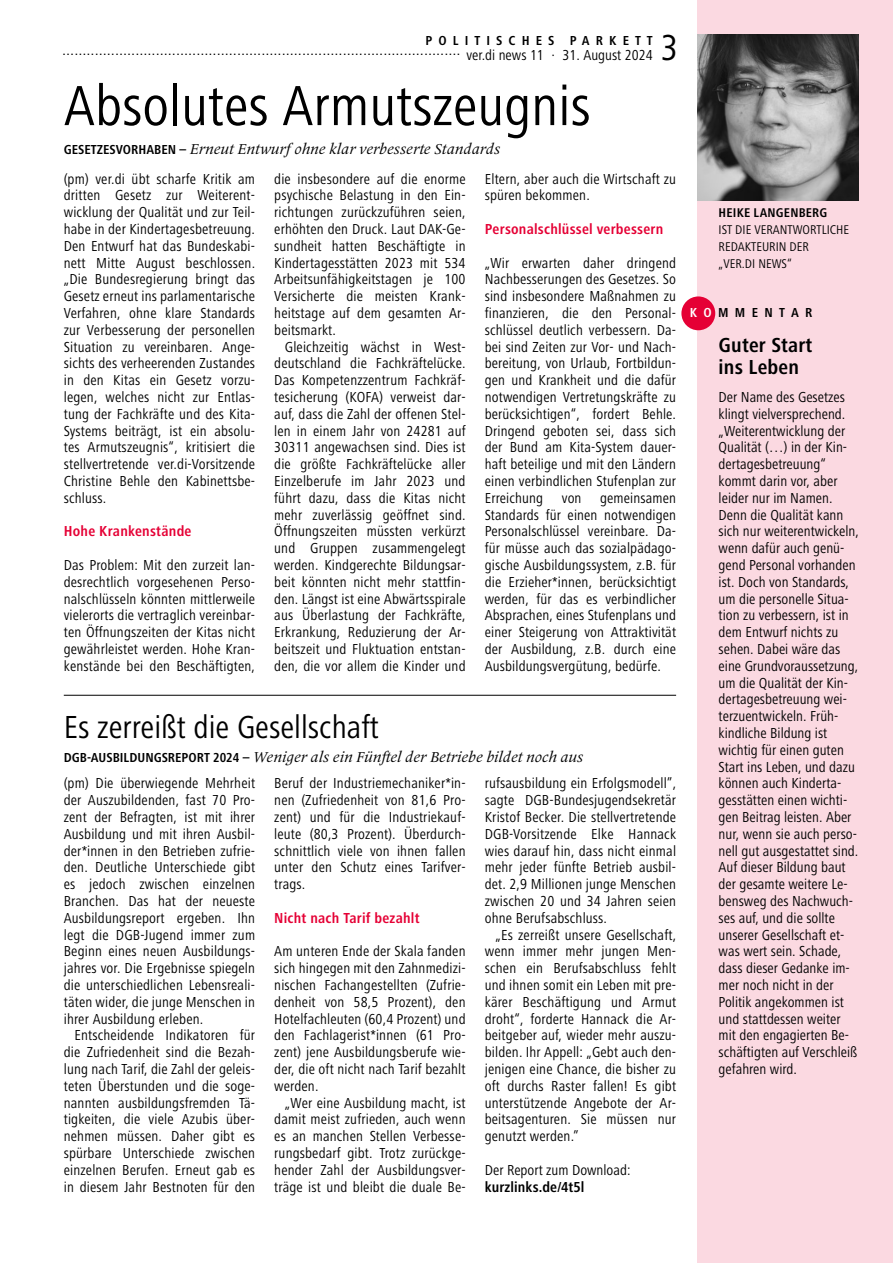
<style>
.page{position:relative;width:893px;height:1263px;background:#fff}
.page>*{position:absolute;margin:0;border:0;box-sizing:border-box;transform-origin:0 0}
.t1{font:58.5px "Frutiger OTF Regular Cn";color:#000}
.t2{font:37.5px "Frutiger OTF Regular Cn";color:#000}
.t3{font:33px "Frutiger OTF Regular Cn";color:#000}
.t4{font:21px/22.5px "Frutiger OTF Bold Cn";letter-spacing:.01em;color:#000}
.t5{font:15px/16.8px "Frutiger OTF Regular Cn";color:#000;text-align:justify}
.t6{font:italic 15px "Frutiger Serif LT Pro";color:#000}
.t7{font:15px "Frutiger OTF Regular";color:#000}
.t8{font:15px "Frutiger OTF Bold Cn";letter-spacing:.015em;color:#e50035}
.t9{font:15px "Frutiger OTF Bold Cn";letter-spacing:.005em;color:#000}
.t10{font:13.5px "Frutiger OTF Bold Cn";letter-spacing:.45em;color:#000}
.t11{font:13.5px "Frutiger OTF Bold Cn";letter-spacing:.47em;color:#000}
.t12{font:13.2px/16.8px "Frutiger OTF Regular Cn";color:#000}
.t13{font:13.2px "Frutiger OTF Bold Cn";letter-spacing:.015em;color:#000}
.s1{font-family:"Frutiger OTF Regular Cn"}
.s2{font-family:"Frutiger OTF Bold Cn";font-style:normal;font-size:13.5px}
.s3{color:#fff}
</style>
<div class="page">
<div style="left:697px;top:0;width:196px;height:1263px;background:#fbd9e1"></div>
<div style="left:681px;top:296px;width:34px;height:34px;background:#e50035;border-radius:50%"></div>
<img style="left:697px;top:34px;width:162px;height:166px">
<hr style="left:64px;top:695px;width:612px;height:1px;background:#000">
<p class="t10" style="left:426px;top:33px;width:229px">POLITISCHES PARKETT</p>
<p class="t7" style="left:62px;top:42px;width:592px">.................................................................................................. <span class="s1">ver.di news 11 · 31. August 2024</span></p>
<h2 class="t2" style="left:661px;top:27px;width:19px">3</h2>
<h1 class="t1" style="left:64px;top:73px;width:528px">Absolutes Armutszeugnis</h1>
<p class="t6" style="left:64px;top:140px;width:438px"><span class="s2">GESETZESVORHABEN –</span> Erneut Entwurf ohne klar verbesserte Standards</p>
<p class="t5" style="left:64px;top:170px;width:193px">(pm) ver.di übt scharfe Kritik am dritten Gesetz zur Weiterent&shy;wicklung der Qualität und zur Teil&shy;habe in der Kindertagesbetreuung.<br>Den Entwurf hat das Bundeskabi&shy;nett Mitte August beschlossen. „Die Bundesregierung bringt das Gesetz erneut ins parlamentarische Verfahren, ohne klare Standards zur Verbesserung der personellen Situation zu vereinbaren. Ange&shy;sichts des verheerenden Zustandes in den Kitas ein Gesetz vorzu&shy;legen, welches nicht zur Entlas&shy;tung der Fachkräfte und des Kita-Systems beiträgt, ist ein absolu&shy;tes Armutszeugnis“, kritisiert die stellvertretende ver.di-Vorsitzende Christine Behle den Kabinettsbe&shy;schluss.</p>
<p class="t8" style="left:64px;top:523px;width:129px">Hohe Krankenstände</p>
<p class="t5" style="left:64px;top:557px;width:193px">Das Problem: Mit den zurzeit lan&shy;desrechtlich vorgesehenen Perso&shy;nalschlüsseln könnten mittlerweile vielerorts die vertraglich vereinbar&shy;ten Öffnungszeiten der Kitas nicht gewährleistet werden. Hohe Kran&shy;kenstände bei den Beschäftigten,</p>
<p class="t5" style="left:274px;top:170px;width:193px">die insbesondere auf die enorme psychische Belastung in den Ein&shy;richtungen zurückzuführen seien, erhöhten den Druck. Laut DAK-Ge&shy;sundheit hatten Beschäftigte in Kindertagesstätten 2023 mit 534<br>Arbeitsunfähigkeitstagen je 100<br>Versicherte die meisten Krank&shy;heitstage auf dem gesamten Ar&shy;beitsmarkt.</p>
<p class="t5" style="left:274px;top:338px;width:193px;text-indent:11px">Gleichzeitig wächst in West&shy;deutschland die Fachkräftelücke.<br>Das Kompetenzzentrum Fachkräf&shy;tesicherung (KOFA) verweist dar&shy;auf, dass die Zahl der offenen Stel&shy;len in einem Jahr von 24281 auf 30311 angewachsen sind. Dies ist die größte Fachkräftelücke aller Einzelberufe im Jahr 2023 und führt dazu, dass die Kitas nicht mehr zuverlässig geöffnet sind.<br>Öffnungszeiten müssten verkürzt und Gruppen zusammengelegt werden. Kindgerechte Bildungsar&shy;beit könnten nicht mehr stattfin&shy;den. Längst ist eine Abwärtsspirale aus Überlastung der Fachkräfte, Erkrankung, Reduzierung der Ar&shy;beitszeit und Fluktuation entstan&shy;den, die vor allem die Kinder und</p>
<p class="t5" style="left:485px;top:170px;width:193px">Eltern, aber auch die Wirtschaft zu spüren bekommen.</p>
<p class="t8" style="left:485px;top:221px;width:180px">Personalschlüssel verbessern</p>
<p class="t5" style="left:485px;top:254px;width:193px">„Wir erwarten daher dringend Nachbesserungen des Gesetzes. So sind insbesondere Maßnahmen zu finanzieren, die den Personal&shy;schlüssel deutlich verbessern. Da&shy;bei sind Zeiten zur Vor- und Nach&shy;bereitung, von Urlaub, Fortbildun&shy;gen und Krankheit und die dafür notwendigen Vertretungskräfte zu berücksichtigen“, fordert Behle.<br>Dringend geboten sei, dass sich der Bund am Kita-System dauer&shy;haft beteilige und mit den Ländern einen verbindlichen Stufenplan zur Erreichung von gemeinsamen Standards für einen notwendigen Personalschlüssel vereinbare. Da&shy;für müsse auch das sozialpädago&shy;gische Ausbildungssystem, z.B. für die Erzieher*innen, berücksichtigt werden, für das es verbindlicher Absprachen, eines Stufenplans und einer Steigerung von Attraktivität der Ausbildung, z.B. durch eine Ausbildungsvergütung, bedürfe.</p>
<h3 class="t3" style="left:64px;top:709px;width:317px">Es zerreißt die Gesellschaft</h3>
<p class="t6" style="left:64px;top:748px;width:521px"><span class="s2">DGB-AUSBILDUNGSREPORT 2024 –</span> Weniger als ein Fünftel der Betriebe bildet noch aus</p>
<p class="t5" style="left:64px;top:775px;width:193px">(pm) Die überwiegende Mehrheit der Auszubildenden, fast 70 Pro&shy;zent der Befragten, ist mit ihrer Ausbildung und mit ihren Ausbil&shy;der*innen in den Betrieben zufrie&shy;den. Deutliche Unterschiede gibt es jedoch zwischen einzelnen Branchen. Das hat der neueste Ausbildungsreport ergeben. Ihn legt die DGB-Jugend immer zum Beginn eines neuen Ausbildungs&shy;jahres vor. Die Ergebnisse spiegeln die unterschiedlichen Lebensreali&shy;täten wider, die junge Menschen in ihrer Ausbildung erleben.</p>
<p class="t5" style="left:64px;top:1027px;width:193px;text-indent:11px">Entscheidende Indikatoren für die Zufriedenheit sind die Bezah&shy;lung nach Tarif, die Zahl der geleis&shy;teten Überstunden und die soge&shy;nannten ausbildungsfremden Tä&shy;tigkeiten, die viele Azubis über&shy;nehmen müssen. Daher gibt es spürbare Unterschiede zwischen einzelnen Berufen. Erneut gab es in diesem Jahr Bestnoten für den</p>
<p class="t5" style="left:274px;top:775px;width:193px">Beruf der Industriemechaniker*in&shy;nen (Zufriedenheit von 81,6 Pro&shy;zent) und für die Industriekauf&shy;leute (80,3 Prozent). Überdurch&shy;schnittlich viele von ihnen fallen unter den Schutz eines Tarifver&shy;trags.</p>
<p class="t8" style="left:274px;top:909px;width:147px">Nicht nach Tarif bezahlt</p>
<p class="t5" style="left:274px;top:943px;width:193px">Am unteren Ende der Skala fanden sich hingegen mit den Zahnmedizi&shy;nischen Fachangestellten (Zufrie&shy;denheit von 58,5 Prozent), den Hotelfachleuten (60,4 Prozent) und den Fachlagerist*innen (61 Pro&shy;zent) jene Ausbildungsberufe wie&shy;der, die oft nicht nach Tarif bezahlt werden.</p>
<p class="t5" style="left:274px;top:1094px;width:193px;text-indent:11px">„Wer eine Ausbildung macht, ist damit meist zufrieden, auch wenn es an manchen Stellen Verbesse&shy;rungsbedarf gibt. Trotz zurückge&shy;hender Zahl der Ausbildungsver&shy;träge ist und bleibt die duale Be-</p>
<p class="t5" style="left:485px;top:775px;width:193px">rufsausbildung ein Erfolgsmodell”, sagte DGB-Bundesjugendsekretär Kristof Becker. Die stellvertretende DGB-Vorsitzende Elke Hannack wies darauf hin, dass nicht einmal mehr jeder fünfte Betrieb ausbil&shy;det. 2,9 Millionen junge Menschen zwischen 20 und 34 Jahren seien ohne Berufsabschluss.</p>
<p class="t5" style="left:485px;top:926px;width:193px;text-indent:11px">„Es zerreißt unsere Gesellschaft, wenn immer mehr jungen Men&shy;schen ein Berufsabschluss fehlt und ihnen somit ein Leben mit pre&shy;kärer Beschäftigung und Armut droht“, forderte Hannack die Ar&shy;beitgeber auf, wieder mehr auszu&shy;bilden. Ihr Appell: „Gebt auch den&shy;jenigen eine Chance, die bisher zu oft durchs Raster fallen! Es gibt unterstützende Angebote der Ar&shy;beitsagenturen. Sie müssen nur genutzt werden.”</p>
<p class="t5" style="left:485px;top:1161px;width:147px">Der Report zum Download:</p>
<p class="t9" style="left:485px;top:1178px;width:101px">kurzlinks.de/4t5l</p>
<p class="t13" style="left:719px;top:205px;width:110px">HEIKE LANGENBERG</p>
<p class="t12" style="left:719px;top:221px;width:132px">IST DIE VERANTWORTLICHE<br>REDAKTEURIN DER<br>„VER.DI NEWS“</p>
<p class="t11" style="left:690px;top:305px;width:124px"><span class="s3">KO</span>MMENTAR</p>
<h3 class="t4" style="left:719px;top:334px;width:95px">Guter Start ins Leben</h3>
<p class="t5" style="left:719px;top:389px;width:142px;text-align:left">Der Name des Gesetzes klingt vielversprechend. „Weiterentwicklung der<br>Qualität (…) in der Kin&shy;dertagesbetreuung“ kommt darin vor, aber leider nur im Namen.<br>Denn die Qualität kann sich nur weiterentwickeln, wenn dafür auch genü&shy;gend Personal vorhanden ist. Doch von Standards, um die personelle Situa&shy;tion zu verbessern, ist in dem Entwurf nichts zu sehen. Dabei wäre das eine Grundvoraussetzung, um die Qualität der Kin&shy;dertagesbetreuung wei&shy;terzuentwickeln. Früh&shy;kindliche Bildung ist wichtig für einen guten<br>Start ins Leben, und dazu können auch Kinderta&shy;gesstätten einen wichti&shy;gen Beitrag leisten. Aber nur, wenn sie auch perso&shy;nell gut ausgestattet sind.<br>Auf dieser Bildung baut der gesamte weitere Le&shy;bensweg des Nachwuch&shy;ses auf, und die sollte unserer Gesellschaft et&shy;was wert sein. Schade, dass dieser Gedanke im&shy;mer noch nicht in der<br>Politik angekommen ist und stattdessen weiter mit den engagierten Be&shy;schäftigten auf Verschleiß gefahren wird.</p>
</div>
